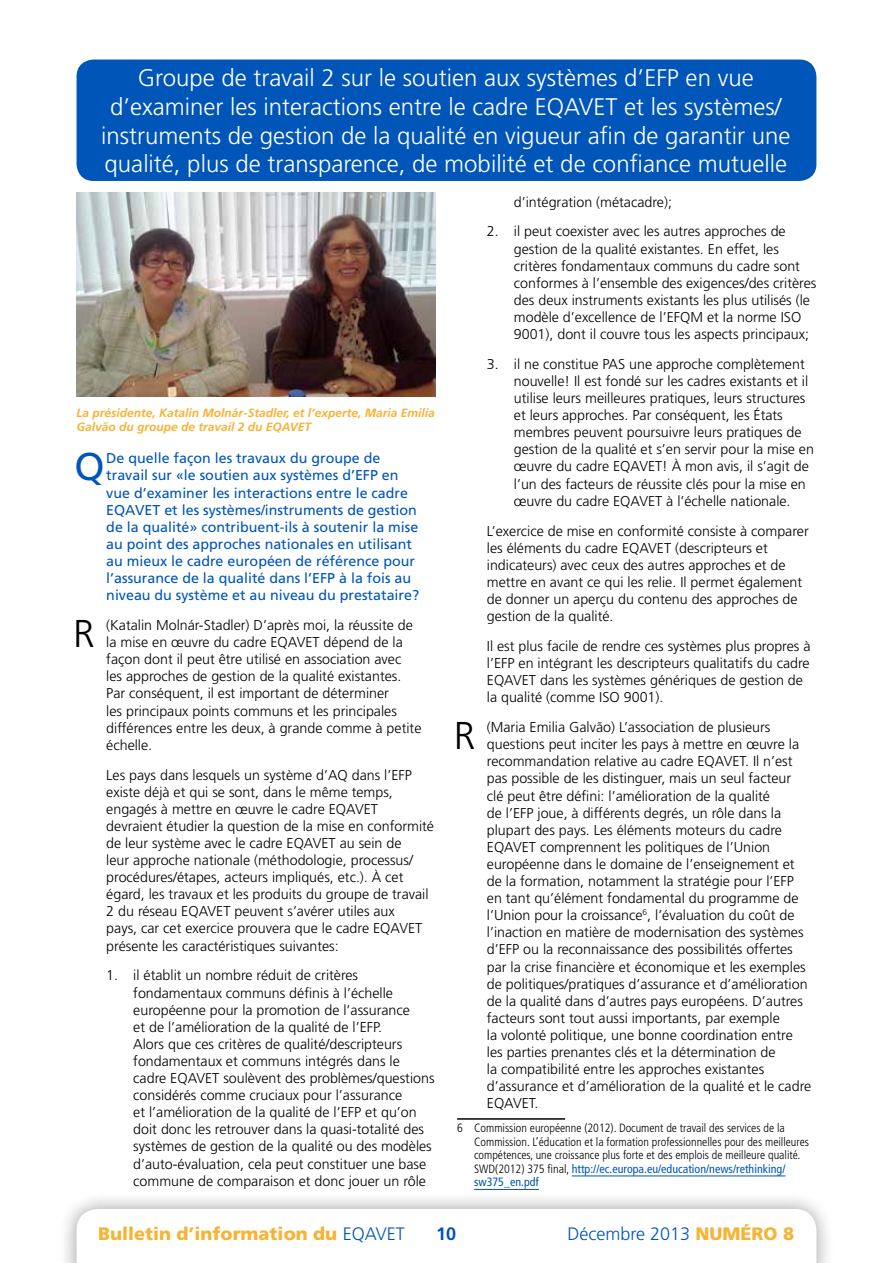
<style>
.page{position:relative;width:893px;height:1263px;background:#fff}
.page>*{position:absolute;margin:0;border:0;box-sizing:border-box;transform-origin:0 0}
.t1{font:300 38.7px "Frutiger LT Std";color:#000}
.t2{font:38.7px "Frutiger LT Std";color:#0055b8}
.t3{font:300 24px/28.8px "Frutiger LT Std";color:#fff;text-align:center}
.t4{font:900 18px "Frutiger LT Std";color:#f7b334}
.t5{font:300 18px "Frutiger LT Std";color:#0055b8}
.t6{font:700 18px "Frutiger LT Std";color:#0055b8}
.t7{font:300 14.25px/17.1px "Frutiger LT Std";color:#000}
.t8{font:14.25px/17.1px "Frutiger LT Std";color:#0055b8}
.t9{font:300 condensed 12px/13.5px "Frutiger LT Std";color:#000}
.t10{font:italic 700 12px/14.4px "Frutiger LT Std";color:#f7b334}
.s1{font-weight:400;color:#0055b8}
.s2{font-weight:300;color:#0055b8}
.s3{font-weight:900;color:#f7b334}
</style>
<div class="page">
<div style="left:58px;top:1190px;width:777px;height:73px;background:#000;opacity:.4"></div>
<svg style="left:77px;top:1209px;width:739px;height:54px"></svg>
<div style="left:77px;top:60px;width:739px;height:121px;background:#0055b8;border-radius:17px"></div>
<img style="left:77px;top:192px;width:359px;height:204px">
<hr style="left:457px;top:1118px;width:108px;height:2px;background:#000">
<hr style="left:572px;top:1176px;width:213px;height:1px;background:#0055b8">
<hr style="left:474px;top:1189px;width:65px;height:1px;background:#0055b8">
<p class="t3" style="left:101px;top:64px;width:691px">Groupe de travail 2 sur le soutien aux systèmes d’EFP en vue d’examiner les interactions entre le cadre EQAVET et les systèmes/ instruments de gestion de la qualité en vigueur afin de garantir une qualité, plus de transparence, de mobilité et de confiance mutuelle</p>
<p class="t10" style="left:77px;top:405px;width:360px">La présidente, Katalin Molnár-Stadler, et l’experte, Maria Emilia<br>Galvão du groupe de travail 2 du EQAVET</p>
<h1 class="t2" style="left:74px;top:444px;width:32px">Q</h1>
<p class="t8" style="left:106px;top:450px;width:314px">De quelle façon les travaux du groupe de travail sur «le soutien aux systèmes d’EFP en vue d’examiner les interactions entre le cadre EQAVET et les systèmes/instruments de gestion de la qualité» contribuent-ils à soutenir la mise au point des approches nationales en utilisant au mieux le cadre européen de référence pour l’assurance de la qualité dans l’EFP à la fois au niveau du système et au niveau du prestataire?</p>
<h1 class="t1" style="left:73px;top:612px;width:19px">R</h1>
<p class="t7" style="left:106px;top:617px;width:317px">(Katalin Molnár-Stadler) D’après moi, la réussite de la mise en œuvre du cadre EQAVET dépend de la façon dont il peut être utilisé en association avec<br>les approches de gestion de la qualité existantes.<br>Par conséquent, il est important de déterminer<br>les principaux points communs et les principales différences entre les deux, à grande comme à petite échelle.</p>
<p class="t7" style="left:106px;top:766px;width:329px">Les pays dans lesquels un système d’AQ dans l’EFP existe déjà et qui se sont, dans le même temps, engagés à mettre en œuvre le cadre EQAVET devraient étudier la question de la mise en conformité de leur système avec le cadre EQAVET au sein de<br>leur approche nationale (méthodologie, processus/ procédures/étapes, acteurs impliqués, etc.). À cet égard, les travaux et les produits du groupe de travail 2 du réseau EQAVET peuvent s’avérer utiles aux<br>pays, car cet exercice prouvera que le cadre EQAVET présente les caractéristiques suivantes:</p>
<p class="t7" style="left:133px;top:967px;width:303px;text-indent:-27px">1. il établit un nombre réduit de critères fondamentaux communs définis à l’échelle européenne pour la promotion de l’assurance<br>et de l’amélioration de la qualité de l’EFP.<br>Alors que ces critères de qualité/descripteurs fondamentaux et communs intégrés dans le cadre EQAVET soulèvent des problèmes/questions considérés comme cruciaux pour l’assurance<br>et l’amélioration de la qualité de l’EFP et qu’on doit donc les retrouver dans la quasi-totalité des systèmes de gestion de la qualité ou des modèles d’auto-évaluation, cela peut constituer une base commune de comparaison et donc jouer un rôle</p>
<p class="t7" style="left:514px;top:193px;width:160px">d’intégration (métacadre);</p>
<p class="t7" style="left:514px;top:223px;width:304px;text-indent:-27px">2. il peut coexister avec les autres approches de gestion de la qualité existantes. En effet, les critères fondamentaux communs du cadre sont conformes à l’ensemble des exigences/des critères des deux instruments existants les plus utilisés (le modèle d’excellence de l’EFQM et la norme ISO 9001), dont il couvre tous les aspects principaux;</p>
<p class="t7" style="left:514px;top:356px;width:302px;text-indent:-27px">3. il ne constitue PAS une approche complètement nouvelle! Il est fondé sur les cadres existants et il utilise leurs meilleures pratiques, leurs structures et leurs approches. Par conséquent, les États membres peuvent poursuivre leurs pratiques de gestion de la qualité et s’en servir pour la mise en œuvre du cadre EQAVET! À mon avis, il s’agit de l’un des facteurs de réussite clés pour la mise en œuvre du cadre EQAVET à l’échelle nationale.</p>
<p class="t7" style="left:487px;top:522px;width:323px">L’exercice de mise en conformité consiste à comparer les éléments du cadre EQAVET (descripteurs et indicateurs) avec ceux des autres approches et de mettre en avant ce qui les relie. Il permet également de donner un aperçu du contenu des approches de gestion de la qualité.</p>
<p class="t7" style="left:487px;top:638px;width:325px">Il est plus facile de rendre ces systèmes plus propres à l’EFP en intégrant les descripteurs qualitatifs du cadre EQAVET dans les systèmes génériques de gestion de la qualité (comme ISO 9001).</p>
<h1 class="t1" style="left:454px;top:714px;width:19px">R</h1>
<p class="t7" style="left:487px;top:719px;width:326px">(Maria Emilia Galvão) L’association de plusieurs questions peut inciter les pays à mettre en œuvre la recommandation relative au cadre EQAVET. Il n’est pas possible de les distinguer, mais un seul facteur clé peut être défini: l’amélioration de la qualité<br>de l’EFP joue, à différents degrés, un rôle dans la plupart des pays. Les éléments moteurs du cadre EQAVET comprennent les politiques de l’Union européenne dans le domaine de l’enseignement et de la formation, notamment la stratégie pour l’EFP en tant qu’élément fondamental du programme de l’Union pour la croissance<sup>6</sup>, l’évaluation du coût de l’inaction en matière de modernisation des systèmes d’EFP ou la reconnaissance des possibilités offertes par la crise financière et économique et les exemples de politiques/pratiques d’assurance et d’amélioration de la qualité dans d’autres pays européens. D’autres facteurs sont tout aussi importants, par exemple<br>la volonté politique, une bonne coordination entre les parties prenantes clés et la détermination de<br>la compatibilité entre les approches existantes d’assurance et d’amélioration de la qualité et le cadre EQAVET.</p>
<p class="t9" style="left:474px;top:1122px;width:337px;text-indent:-17px">6 Commission européenne (2012). Document de travail des services de la Commission. L’éducation et la formation professionnelles pour des meilleures compétences, une croissance plus forte et des emplois de meilleure qualité.<br>SWD(2012) 375 final, <span class="s1">http://ec.europa.eu/education/news/rethinking/ sw375_en.pdf</span></p>
<p class="t4" style="left:98px;top:1222px;width:308px">Bulletin d’information du <span class="s2">EQAVET</span></p>
<p class="t6" style="left:436px;top:1223px;width:22px">10</p>
<p class="t5" style="left:567px;top:1223px;width:228px">Décembre 2013 <span class="s3">Numéro 8</span></p>
</div>
